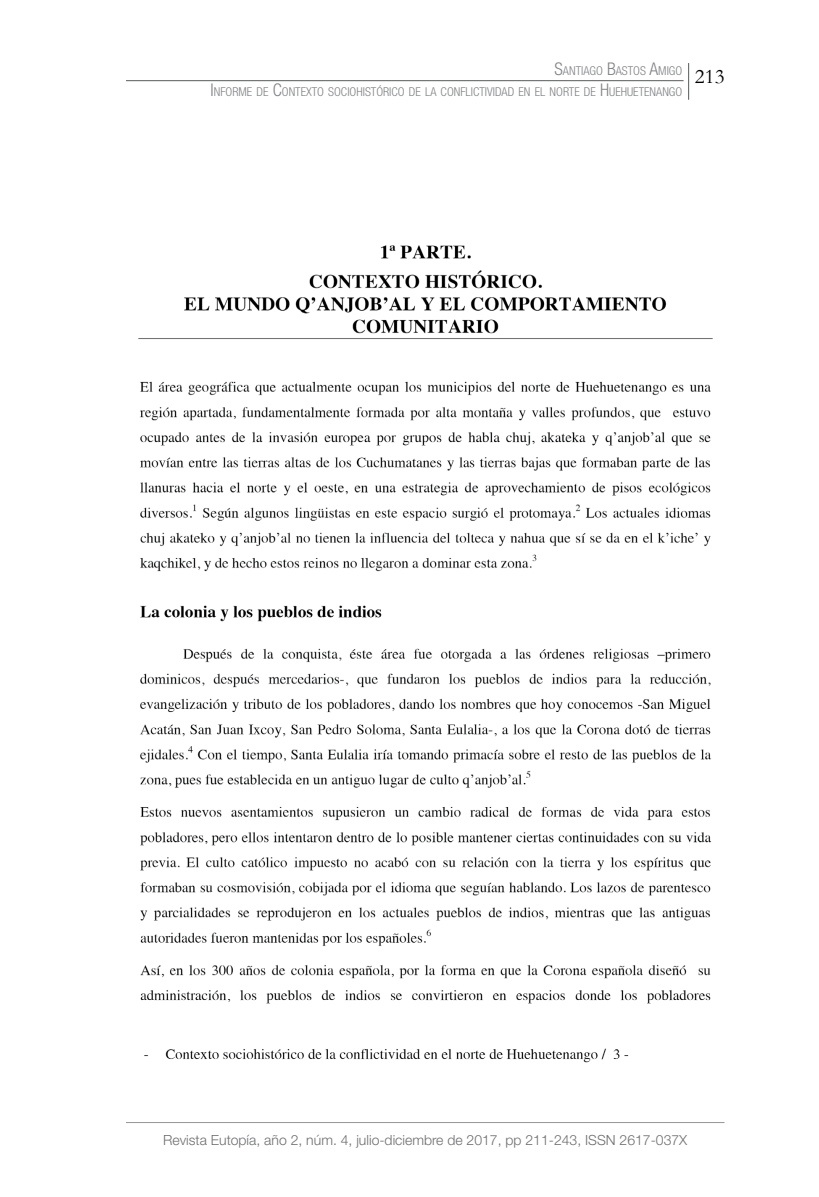
<style>
.page{position:relative;width:819px;height:1197px;background:#fff}
.page>*{position:absolute;margin:0;border:0;box-sizing:border-box;transform-origin:0 0}
.t1{font:21px "Garamond";color:#000}
.t2{font:300 14px "Helvetica Neue LT Std";color:#6d6e71}
.t3{font:300 condensed 12.25px/20.5px "Helvetica Neue LT Std";color:#808285;text-align:right}
.s1{font-size:17.5px}
</style>
<div class="page">
<hr style="left:126px;top:1122px;width:598px;height:1px;background:#939598">
<hr style="left:688px;top:63px;width:1px;height:37px;background:#58595b">
<hr style="left:126px;top:80px;width:558px;height:1px;background:#58595b">
<img style="left:138px;top:245px;width:575px;height:818px">
<p class="t3" style="left:211px;top:61px;width:473px"><span class="s1">S</span>ANTIAGO <span class="s1">B</span>ASTOS <span class="s1">A</span>MIGO<br><span class="s1">I</span> NFORME DE <span class="s1">C</span>ONTEXTO SOCIOHISTÓRICO DE LA CONFLICTIVIDAD EN EL NORTE DE <span class="s1">H</span>UEHUETENANGO</p>
<h1 class="t1" style="left:695px;top:64px;width:31px">213</h1>
<p class="t2" style="left:163px;top:1131px;width:526px">Revista Eutopía, año 2, núm. 4, julio-diciembre de 2017, pp 211-243, ISSN 2617-037X</p>
</div>
